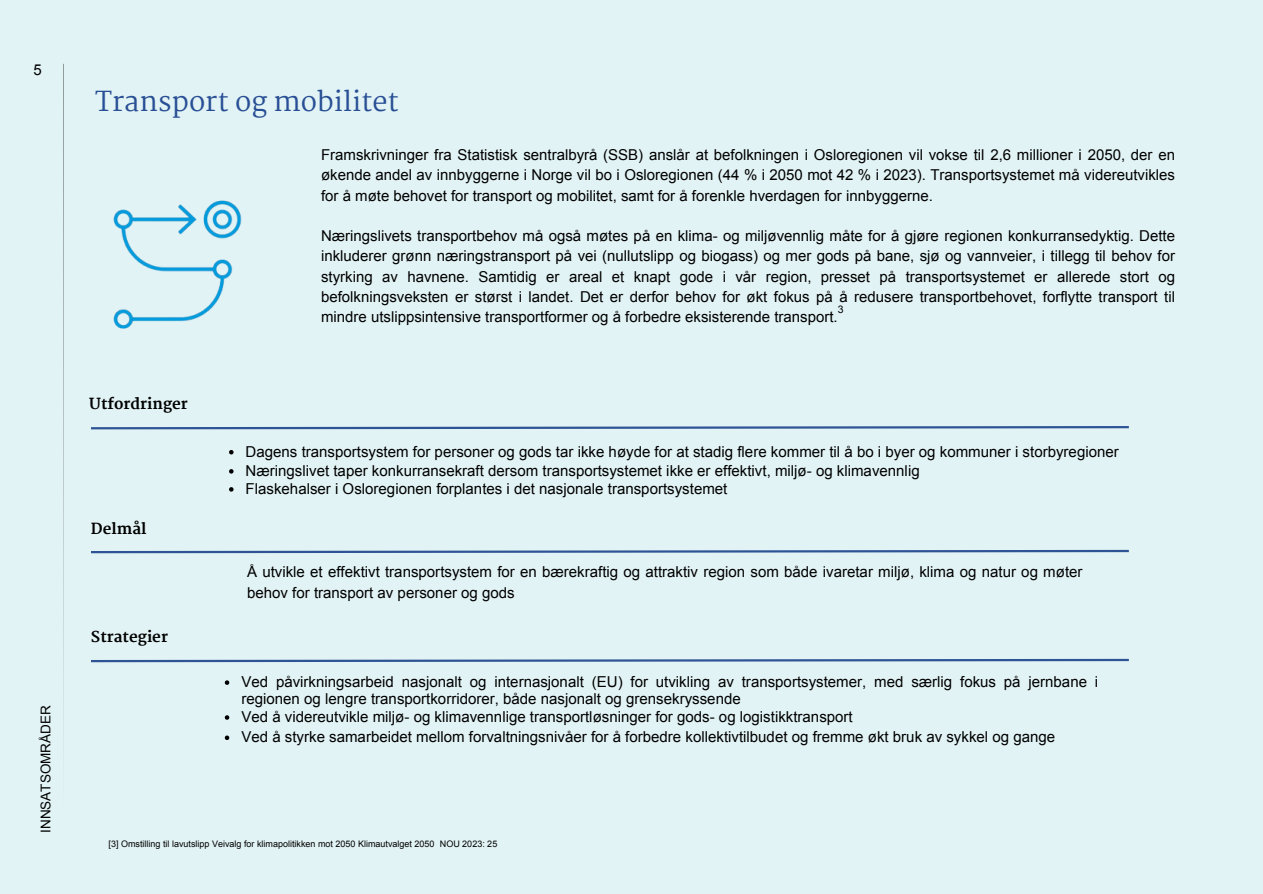
<style>
.page{position:relative;width:1263px;height:894px;background:#fff}
.page>*{position:absolute;margin:0;border:0;box-sizing:border-box;transform-origin:0 0}
.t1{font:27px "Martel";color:#284f95}
.t2{font:15px/20.2px "Arial";color:#000}
.t3{font:800 15px "Martel";color:#000}
.t4{font:13.5px "Arial";color:#000}
.t5{font:10.5px "Arial";color:#000}
.t6{font:9px "Arial";color:#000}
</style>
<div class="page">
<div style="left:0;top:0;width:1263px;height:893px;background:#e2f3f5"></div>
<hr style="left:64px;top:64px;width:1px;height:764px;background:#000">
<svg style="left:225px;top:680px;width:4px;height:4px"></svg>
<svg style="left:225px;top:715px;width:4px;height:4px"></svg>
<svg style="left:225px;top:735px;width:4px;height:4px"></svg>
<svg style="left:229px;top:450px;width:5px;height:4px"></svg>
<svg style="left:229px;top:469px;width:5px;height:4px"></svg>
<svg style="left:229px;top:487px;width:5px;height:4px"></svg>
<svg style="left:91px;top:426px;width:1038px;height:4px"></svg>
<svg style="left:91px;top:549px;width:1038px;height:5px"></svg>
<svg style="left:91px;top:658px;width:1038px;height:5px"></svg>
<img style="left:113px;top:200px;width:129px;height:129px">
<h2 class="t2" style="left:33px;top:60px;width:10px">5</h2>
<h3 class="t4" style="left:38px;top:832px;width:129px;rotate:-90deg">INNSATSOMRÅDER</h3>
<p class="t1" style="left:95px;top:86px;width:305px">Transport og mobilitet</p>
<p class="t3" style="left:89px;top:395px;width:100px">Utfordringer</p>
<p class="t3" style="left:91px;top:520px;width:57px">Delmål</p>
<h4 class="t3" style="left:91px;top:627px;width:78px">Strategier</h4>
<h2 class="t2" style="left:321px;top:145px;width:855px;text-align:justify">Framskrivninger fra Statistisk sentralbyrå (SSB) anslår at befolkningen i Osloregionen vil vokse til 2,6 millioner i 2050, der en økende andel av innbyggerne i Norge vil bo i Osloregionen (44 % i 2050 mot 42 % i 2023). Transportsystemet må videreutvikles for å møte behovet for transport og mobilitet, samt for å forenkle hverdagen for innbyggerne.</h2>
<p class="t2" style="left:321px;top:226px;width:855px;text-align:justify">Næringslivets transportbehov må også møtes på en klima- og miljøvennlig måte for å gjøre regionen konkurransedyktig. Dette inkluderer grønn næringstransport på vei (nullutslipp og biogass) og mer gods på bane, sjø og vannveier, i tillegg til behov for styrking av havnene. Samtidig er areal et knapt gode i vår region, presset på transportsystemet er allerede stort og befolkningsveksten er størst i landet. Det er derfor behov for økt fokus på å redusere transportbehovet, forflytte transport til mindre utslippsintensive transportformer og å forbedre eksisterende transport.</p>
<p class="t5" style="left:838px;top:304px;width:7px">3</p>
<h2 class="t2" style="left:246px;top:441px;width:875px">Dagens transportsystem for personer og gods tar ikke høyde for at stadig flere kommer til å bo i byer og kommuner i storbyregioner</h2>
<p class="t2" style="left:246px;top:460px;width:676px">Næringslivet taper konkurransekraft dersom transportsystemet ikke er effektivt, miljø- og klimavennlig</p>
<p class="t2" style="left:246px;top:478px;width:483px">Flaskehalser i Osloregionen forplantes i det nasjonale transportsystemet</p>
<h1 class="t2" style="left:247px;top:562px;width:837px">Å utvikle et effektivt transportsystem for en bærekraftig og attraktiv region som både ivaretar miljø, klima og natur og møter behov for transport av personer og gods</h1>
<p class="t2" style="left:241px;top:673px;width:858px;line-height:16.8px">Ved påvirkningsarbeid nasjonalt og internasjonalt (EU) for utvikling av transportsystemer, med særlig fokus på jernbane i regionen og lengre transportkorridorer, både nasjonalt og grensekryssende</p>
<h3 class="t2" style="left:241px;top:706px;width:613px">Ved å videreutvikle miljø- og klimavennlige transportløsninger for gods- og logistikktransport</h3>
<h3 class="t2" style="left:241px;top:726px;width:815px">Ved å styrke samarbeidet mellom forvaltningsnivåer for å forbedre kollektivtilbudet og fremme økt bruk av sykkel og gange</h3>
<p class="t6" style="left:109px;top:838px;width:390px">[3] Omstilling til lavutslipp Veivalg for klimapolitikken mot 2050 Klimautvalget 2050 NOU 2023: 25</p>
</div>
